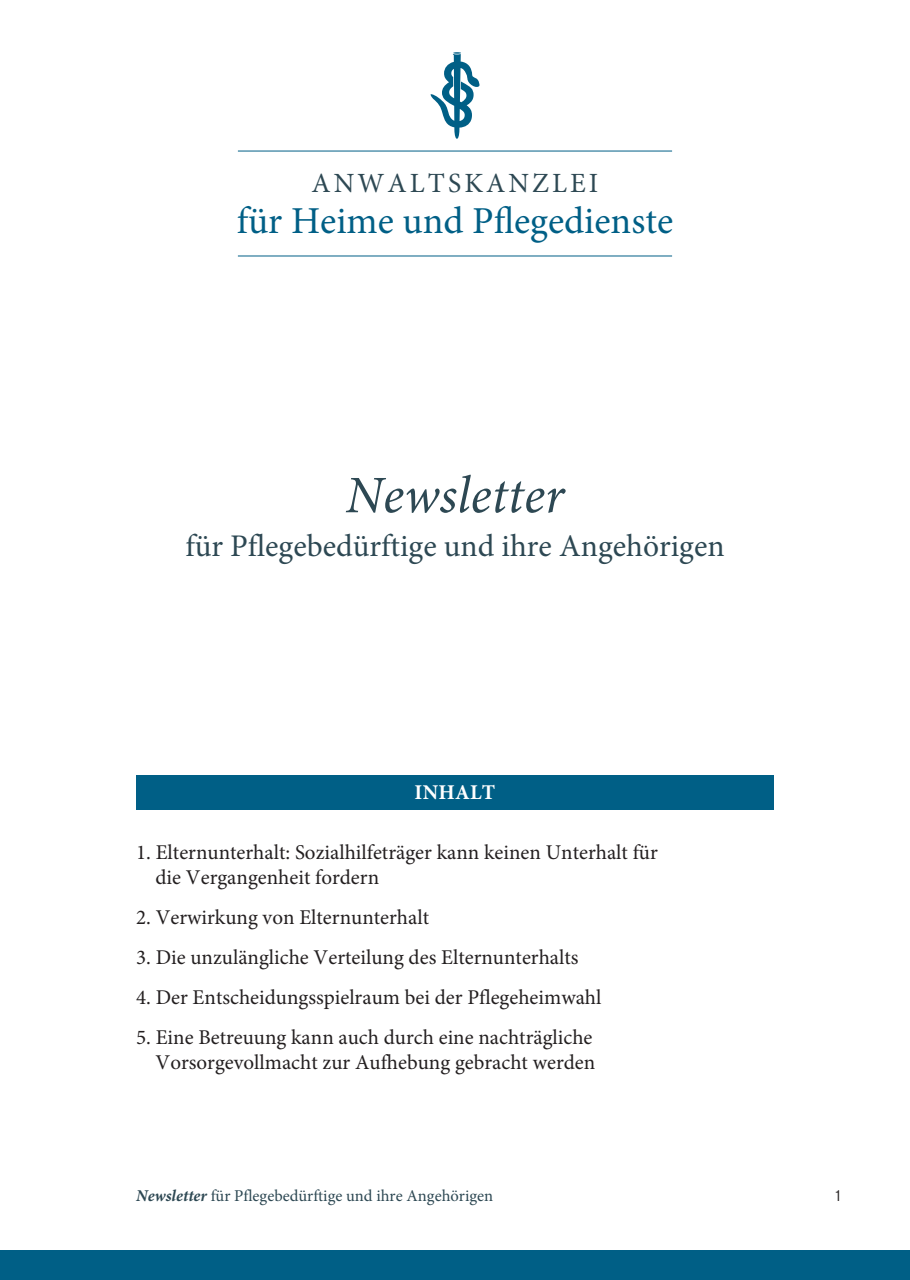
<style>
.page{position:relative;width:910px;height:1280px;background:#fff}
.page>*{position:absolute;margin:0;border:0;box-sizing:border-box;transform-origin:0 0}
.t1{font:italic 52.8px "Minion Pro";color:#2d4853}
.t2{font:38.1px "Minion Pro";color:#005f86}
.t3{font:31.5px "Minion Pro";color:#2d4853}
.t4{font:27.75px "Minion Pro";letter-spacing:.11em;color:#2d4853}
.t5{font:21px/25.2px "Minion Pro";color:#231f20}
.t6{font:700 21px "Minion Pro";letter-spacing:.01em;color:#fff}
.t7{font:16.5px "Minion Pro";color:#2d4853}
.t8{font:16.5px "Corporate S";color:#231f20}
.s1{font-weight:700;font-style:italic}
</style>
<div class="page">
<div style="left:9px;top:1250px;width:901px;height:30px;background:#005f86"></div>
<div style="left:136px;top:775px;width:638px;height:34px;background:#005f86"></div>
<div style="left:0;top:1250px;width:21px;height:30px;background:#005f86"></div>
<svg style="left:431px;top:52px;width:49px;height:87px"></svg>
<hr style="left:238px;top:255px;width:434px;height:1px;background:#005f86">
<hr style="left:238px;top:151px;width:434px;height:1px;background:#005f86">
<h3 class="t4" style="left:312px;top:172px;width:288px">AnwAltskAnzlei</h3>
<h2 class="t2" style="left:237px;top:206px;width:438px">für Heime und Pflegedienste</h2>
<h1 class="t1" style="left:346px;top:475px;width:220px">Newsletter</h1>
<h3 class="t3" style="left:185px;top:534px;width:541px">für Pflegebedürftige und ihre Angehörigen</h3>
<p class="t6" style="left:415px;top:784px;width:82px">INHALT</p>
<p class="t5" style="left:156px;top:841px;width:504px;text-indent:-20px">1. elternunterhalt: sozialhilfeträger kann keinen Unterhalt für die Vergangenheit fordern</p>
<p class="t5" style="left:136px;top:906px;width:295px">2. Verwirkung von elternunterhalt</p>
<p class="t5" style="left:136px;top:947px;width:444px">3. Die unzulängliche Verteilung des elternunterhalts</p>
<p class="t5" style="left:136px;top:987px;width:467px">4. Der entscheidungsspielraum bei der Pflegeheimwahl</p>
<p class="t5" style="left:136px;top:1027px;width:461px;text-align:right">5. eine Betreuung kann auch durch eine nachträgliche<br>Vorsorgevollmacht zur Aufhebung gebracht werden</p>
<p class="t7" style="left:136px;top:1190px;width:359px"><span class="s1">Newsletter</span> für Pflegebedürftige und ihre Angehörigen</p>
<p class="t8" style="left:833px;top:1186px;width:10px">1</p>
</div>
